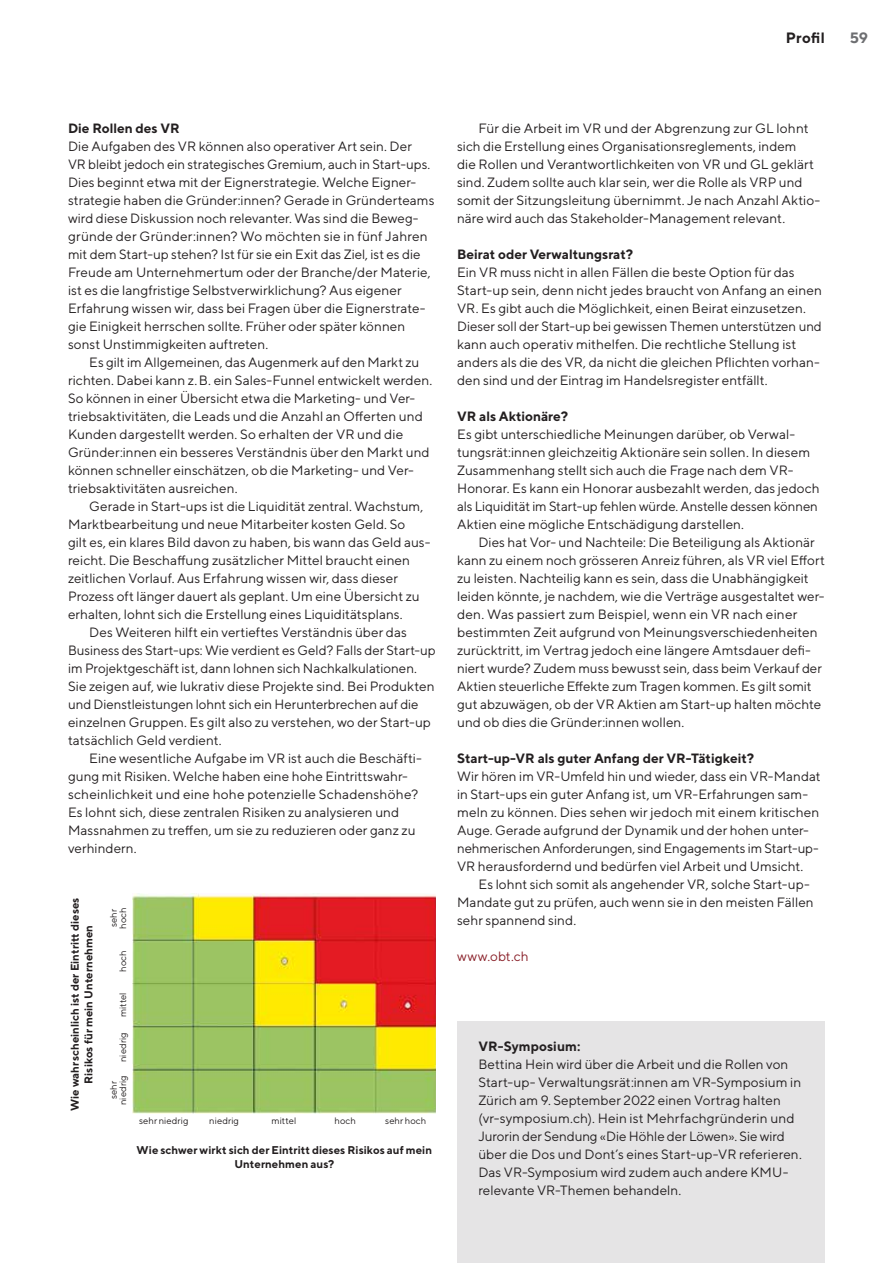
<style>
.page{position:relative;width:893px;height:1263px;background:#fff}
.page>*{position:absolute;margin:0;border:0;box-sizing:border-box;transform-origin:0 0}
.t1{font:700 15px "TT Norms";color:#231f20}
.t2{font:700 15px "TT Norms";color:#6d6e71}
.t3{font:13.5px/18px "TT Norms";color:#231f20}
.t4{font:700 13.5px "TT Norms";letter-spacing:-.005em;color:#231f20}
.t5{font:13.5px "TT Norms";color:#8a212a}
.t6{font:700 11.25px/13.5px "TT Norms";letter-spacing:.005em;color:#231f20;text-align:center}
.t7{font:9.3px/9.3px "TT Norms";letter-spacing:.01em;color:#231f20}
</style>
<div class="page">
<div style="left:457px;top:1021px;width:368px;height:242px;background:#e5e4e5"></div>
<img style="left:133px;top:893px;width:303px;height:221px">
<p class="t1" style="left:786px;top:28px;width:40px">Profil</p>
<p class="t2" style="left:850px;top:28px;width:20px">59</p>
<p class="t4" style="left:68px;top:119px;width:113px">Die Rollen des VR</p>
<p class="t3" style="left:68px;top:136px;width:368px">Die Aufgaben des VR können also operativer Art sein. Der<br>VR bleibt jedoch ein strategisches Gremium, auch in Start-ups.<br>Dies beginnt etwa mit der Eignerstrategie. Welche Eigner&shy;strategie haben die Gründer:innen? Gerade in Gründerteams wird diese Diskussion noch relevanter. Was sind die Beweg&shy;gründe der Gründer:innen? Wo möchten sie in fünf Jahren mit dem Start-up stehen? Ist für sie ein Exit das Ziel, ist es die Freude am Unternehmertum oder der Branche/der Materie, ist es die langfristige Selbstverwirklichung? Aus eigener Erfahrung wissen wir, dass bei Fragen über die Eignerstrate&shy;gie Einigkeit herrschen sollte. Früher oder später können sonst Unstimmigkeiten auftreten.</p>
<p class="t3" style="left:68px;top:352px;width:366px;text-indent:21px">Es gilt im Allgemeinen, das Augenmerk auf den Markt zu richten. Dabei kann z.B. ein Sales-Funnel entwickelt werden.<br>So können in einer Übersicht etwa die Marketing- und Ver&shy;triebsaktivitäten, die Leads und die Anzahl an Offerten und Kunden dargestellt werden. So erhalten der VR und die Gründer:innen ein besseres Verständnis über den Markt und können schneller einschätzen, ob die Marketing- und Ver&shy;triebsaktivitäten ausreichen.</p>
<p class="t3" style="left:89px;top:496px;width:336px">Gerade in Start-ups ist die Liquidität zentral. Wachstum,</p>
<p class="t3" style="left:68px;top:514px;width:339px">Marktbearbeitung und neue Mitarbeiter kosten Geld. So</p>
<p class="t3" style="left:68px;top:532px;width:364px">gilt es, ein klares Bild davon zu haben, bis wann das Geld aus-</p>
<p class="t3" style="left:68px;top:550px;width:344px">reicht. Die Beschaffung zusätzlicher Mittel braucht einen</p>
<p class="t3" style="left:68px;top:568px;width:331px">zeitlichen Vorlauf. Aus Erfahrung wissen wir, dass dieser</p>
<p class="t3" style="left:68px;top:586px;width:353px">Prozess oft länger dauert als geplant. Um eine Übersicht zu</p>
<p class="t3" style="left:68px;top:604px;width:336px">erhalten, lohnt sich die Erstellung eines Liquiditätsplans.</p>
<p class="t3" style="left:89px;top:622px;width:319px">Des Weiteren hilft ein vertieftes Verständnis über das</p>
<p class="t3" style="left:68px;top:640px;width:369px">Business des Start-ups: Wie verdient es Geld? Falls der Start-up</p>
<p class="t3" style="left:68px;top:658px;width:350px">im Projektgeschäft ist, dann lohnen sich Nachkalkulationen.</p>
<p class="t3" style="left:68px;top:676px;width:368px">Sie zeigen auf, wie lukrativ diese Projekte sind. Bei Produkten</p>
<p class="t3" style="left:68px;top:694px;width:352px">und Dienstleistungen lohnt sich ein Herunterbrechen auf die</p>
<p class="t3" style="left:68px;top:712px;width:364px">einzelnen Gruppen. Es gilt also zu verstehen, wo der Start-up</p>
<p class="t3" style="left:68px;top:730px;width:155px">tatsächlich Geld verdient.</p>
<p class="t3" style="left:89px;top:748px;width:334px">Eine wesentliche Aufgabe im VR ist auch die Beschäfti-</p>
<p class="t3" style="left:68px;top:766px;width:341px">gung mit Risiken. Welche haben eine hohe Eintrittswahr-</p>
<p class="t3" style="left:68px;top:784px;width:352px">scheinlichkeit und eine hohe potenzielle Schadenshöhe?</p>
<p class="t3" style="left:68px;top:802px;width:333px">Es lohnt sich, diese zentralen Risiken zu analysieren und</p>
<p class="t3" style="left:68px;top:820px;width:349px">Massnahmen zu treffen, um sie zu reduzieren oder ganz zu</p>
<p class="t3" style="left:68px;top:838px;width:70px">verhindern.</p>
<p class="t6" style="left:68px;top:1111px;width:215px;rotate:-90deg">Wie wahrscheinlich ist der Eintritt dieses</p>
<p class="t6" style="left:81px;top:1084px;width:160px;rotate:-90deg">Risikos für mein Unternehmen</p>
<p class="t7" style="left:109px;top:929px;width:23px;rotate:-90deg">sehr hoch</p>
<p class="t7" style="left:118px;top:972px;width:23px;rotate:-90deg">hoch</p>
<p class="t7" style="left:118px;top:1017px;width:26px;rotate:-90deg">mittel</p>
<p class="t7" style="left:118px;top:1062px;width:31px;rotate:-90deg">niedrig</p>
<p class="t7" style="left:118px;top:1105px;width:31px;rotate:-90deg">niedrig</p>
<p class="t7" style="left:109px;top:1099px;width:20px;rotate:-90deg">sehr</p>
<p class="t7" style="left:139px;top:1116px;width:51px">sehr niedrig</p>
<p class="t7" style="left:209px;top:1116px;width:31px">niedrig</p>
<p class="t7" style="left:271px;top:1116px;width:26px">mittel</p>
<p class="t7" style="left:334px;top:1116px;width:23px">hoch</p>
<p class="t7" style="left:385px;top:1116px;width:43px">sehr hoch</p>
<p class="t6" style="left:137px;top:1143px;width:297px">Wie schwer wirkt sich der Eintritt dieses Risikos auf mein<br>Unternehmen aus?</p>
<p class="t3" style="left:457px;top:118px;width:365px;text-indent:21px">Für die Arbeit im VR und der Abgrenzung zur GL lohnt sich die Erstellung eines Organisationsreglements, indem<br>die Rollen und Verantwortlichkeiten von VR und GL geklärt sind. Zudem sollte auch klar sein, wer die Rolle als VRP und somit der Sitzungsleitung übernimmt. Je nach Anzahl Aktio&shy;näre wird auch das Stakeholder-Management relevant.</p>
<p class="t4" style="left:457px;top:245px;width:178px">Beirat oder Verwaltungsrat?</p>
<p class="t3" style="left:457px;top:262px;width:366px">Ein VR muss nicht in allen Fällen die beste Option für das Start-up sein, denn nicht jedes braucht von Anfang an einen VR. Es gibt auch die Möglichkeit, einen Beirat einzusetzen.<br>Dieser soll der Start-up bei gewissen Themen unterstützen und kann auch operativ mithelfen. Die rechtliche Stellung ist anders als die des VR, da nicht die gleichen Pflichten vorhan&shy;den sind und der Eintrag im Handelsregister entfällt.</p>
<p class="t4" style="left:457px;top:407px;width:113px">VR als Aktionäre?</p>
<p class="t3" style="left:457px;top:424px;width:364px">Es gibt unterschiedliche Meinungen darüber, ob Verwal&shy;tungsrät:innen gleichzeitig Aktionäre sein sollen. In diesem Zusammenhang stellt sich auch die Frage nach dem VR-Honorar. Es kann ein Honorar ausbezahlt werden, das jedoch als Liquidität im Start-up fehlen würde. Anstelle dessen können Aktien eine mögliche Entschädigung darstellen.</p>
<p class="t3" style="left:457px;top:532px;width:369px;text-indent:21px">Dies hat Vor- und Nachteile: Die Beteiligung als Aktionär kann zu einem noch grösseren Anreiz führen, als VR viel Effort zu leisten. Nachteilig kann es sein, dass die Unabhängigkeit leiden könnte, je nachdem, wie die Verträge ausgestaltet wer&shy;den. Was passiert zum Beispiel, wenn ein VR nach einer bestimmten Zeit aufgrund von Meinungsverschiedenheiten zurücktritt, im Vertrag jedoch eine längere Amtsdauer defi&shy;niert wurde? Zudem muss bewusst sein, dass beim Verkauf der Aktien steuerliche Effekte zum Tragen kommen. Es gilt somit gut abzuwägen, ob der VR Aktien am Start-up halten möchte und ob dies die Gründer:innen wollen.</p>
<p class="t4" style="left:457px;top:749px;width:299px">Start-up-VR als guter Anfang der VR-Tätigkeit?</p>
<p class="t3" style="left:457px;top:766px;width:365px">Wir hören im VR-Umfeld hin und wieder, dass ein VR-Mandat in Start-ups ein guter Anfang ist, um VR-Erfahrungen sam&shy;meln zu können. Dies sehen wir jedoch mit einem kritischen Auge. Gerade aufgrund der Dynamik und der hohen unter&shy;nehmerischen Anforderungen, sind Engagements im Start-up-VR herausfordernd und bedürfen viel Arbeit und Umsicht.</p>
<p class="t3" style="left:457px;top:874px;width:358px;text-indent:21px">Es lohnt sich somit als angehender VR, solche Start-up-<br>Mandate gut zu prüfen, auch wenn sie in den meisten Fällen sehr spannend sind.</p>
<p class="t5" style="left:457px;top:947px;width:73px">www.obt.ch</p>
<p class="t4" style="left:478px;top:1037px;width:104px">VR-Symposium:</p>
<p class="t3" style="left:478px;top:1054px;width:325px">Bettina Hein wird über die Arbeit und die Rollen von Start-up- Verwaltungsrät:innen am VR-Symposium in Zürich am 9. September 2022 einen Vortrag halten (vr-symposium.ch). Hein ist Mehrfachgründerin und Jurorin der Sendung «Die Höhle der Löwen». Sie wird über die Dos und Dont’s eines Start-up-VR referieren.<br>Das VR-Symposium wird zudem auch andere KMU&shy;relevante VR-Themen behandeln.</p>
</div>
